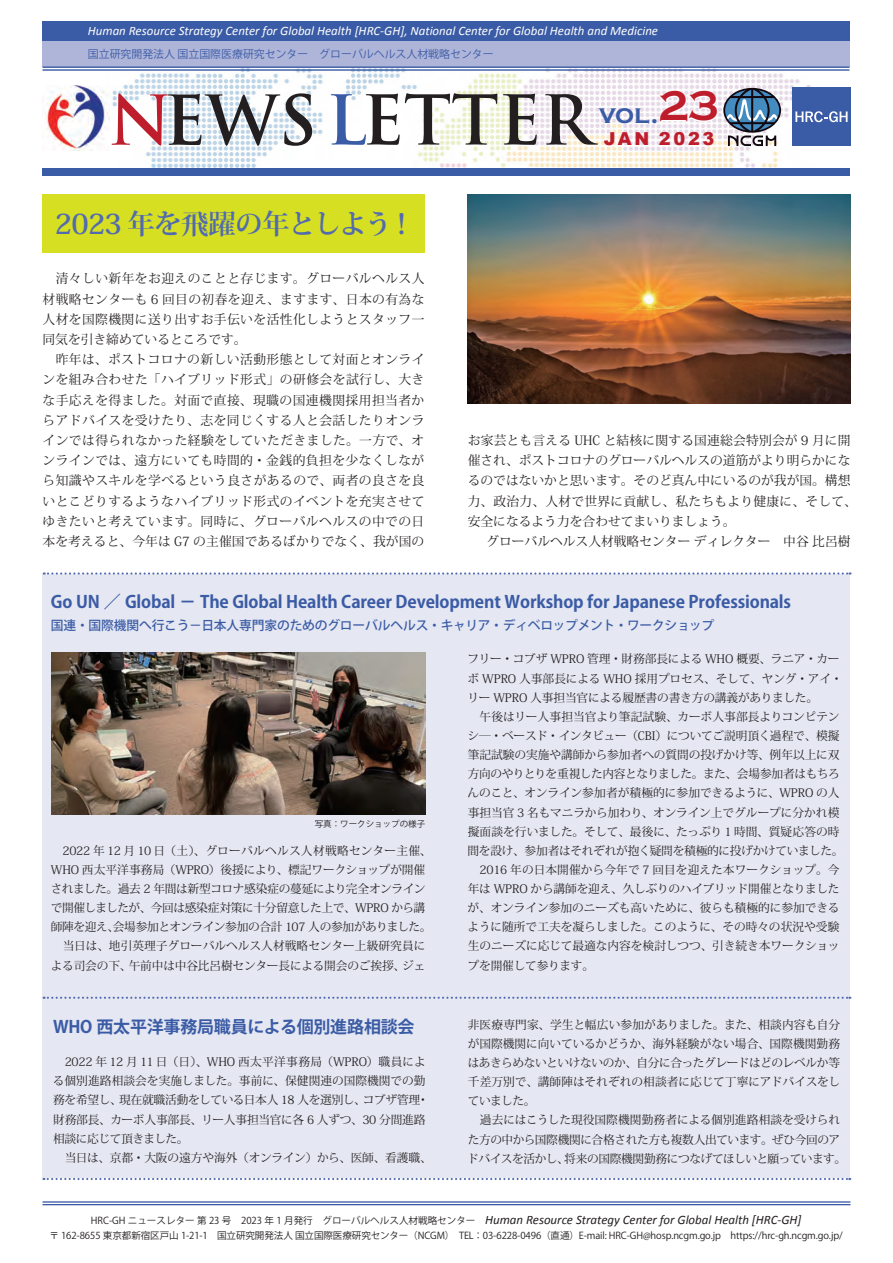
<style>
.page{position:relative;width:893px;height:1263px;background:#fff}
.page>*{position:absolute;margin:0;border:0;box-sizing:border-box;transform-origin:0 0}
.t1{font:700 27.6px "Koz Min Pro";letter-spacing:-.03em;color:#526baf}
.t2{font:700 26.7px "Copperplate";color:#3a5ba5}
.t3{font:900 17.85px "Arial";letter-spacing:.15em;color:#be1d2c}
.t4{font:700 16.95px "Koz Go Pr 6 N";letter-spacing:-.01em;color:#3a5ba5}
.t5{font:italic 12.9px "Calibri";color:#231f20}
.t6{font:italic 12.9px "Calibri";color:#fff}
.t7{font:12.75px/20.2px "Koz Min Pro";letter-spacing:.035em;color:#231f20}
.t8{font:12.75px/20.2px "Koz Min Pro";color:#231f20}
.t9{font:500 12.75px "Koz Go Pr 6 N";letter-spacing:-.015em;color:#3a5ba5}
.t10{font:11.7px/19.2px "Koz Min Pro";letter-spacing:-.01em;color:#231f20}
.t11{font:10.95px "Koz Go Pr 6 N";color:#3a5ba5}
.t12{font:9.6px "Koz Go Pr 6 N";letter-spacing:-.01em;color:#231f20}
.t13{font:8.55px "Koz Go Pr 6 N";color:#231f20}
.s1{font-size:43.05px;color:#fff}
.s2{font-family:"Koz Go Pr 6 N";font-style:normal;font-size:9.6px}
</style>
<div class="page">
<img style="left:111px;top:34px;width:740px;height:134px">
<div style="left:43px;top:168px;width:807px;height:8px;background:#3a5ba5"></div>
<hr style="left:43px;top:1201px;width:807px;height:2px;background:#3a5ba5">
<hr style="left:43px;top:1204px;width:807px;height:1px;background:#3a5ba5">
<div style="left:43px;top:41px;width:806px;height:25px;background:#afb5d9"></div>
<div style="left:43px;top:21px;width:806px;height:20px;background:#3a5ba5"></div>
<svg style="left:112px;top:93px;width:200px;height:53px"></svg>
<svg style="left:331px;top:93px;width:267px;height:52px"></svg>
<hr style="left:43px;top:66px;width:806px;height:2px;background:#3a5ba5">
<hr style="left:43px;top:69px;width:806px;height:2px;background:#3a5ba5">
<img style="left:42px;top:85px;width:68px;height:65px">
<svg style="left:723px;top:88px;width:58px;height:58px"></svg>
<div style="left:792px;top:88px;width:59px;height:58px;background:#3a5ba5"></div>
<svg style="left:795px;top:111px;width:53px;height:11px"></svg>
<div style="left:43px;top:575px;width:807px;height:603px;background:#e5e7f2"></div>
<div style="left:43px;top:194px;width:382px;height:58px;background:#d6df21"></div>
<img style="left:468px;top:194px;width:382px;height:210px">
<svg style="left:44px;top:572px;width:806px;height:3px"></svg>
<svg style="left:43px;top:1178px;width:807px;height:2px"></svg>
<img style="left:51px;top:652px;width:374px;height:162px">
<svg style="left:44px;top:997px;width:806px;height:2px"></svg>
<p class="t6" style="left:88px;top:22px;width:572px">Human Resource Strategy Center for Global Health [HRC-GH], National Center for Global Health and Medicine</p>
<p class="t11" style="left:88px;top:48px;width:407px">国立研究開発法人 国立国際医療研究センター　グローバルヘルス人材戦略センター</p>
<h2 class="t2" style="left:599px;top:99px;width:121px">vol.<span class="s1">23</span></h2>
<h3 class="t3" style="left:604px;top:125px;width:112px">JAN 2023</h3>
<h1 class="t1" style="left:55px;top:204px;width:362px">2023 年を飛躍の年としよう！</h1>
<p class="t7" style="left:43px;top:268px;width:383px">　清々しい新年をお迎えのことと存じます。グローバルヘルス人材戦略センターも 6 回目の初春を迎え、ますます、日本の有為な人材を国際機関に送り出すお手伝いを活性化しようとスタッフ一同気を引き締めているところです。<br>　昨年は、ポストコロナの新しい活動形態として対面とオンラインを組み合わせた「ハイブリッド形式」の研修会を試行し、大きな手応えを得ました。対面で直接、現職の国連機関採用担当者からアドバイスを受けたり、志を同じくする人と会話したりオンラインでは得られなかった経験をしていただきました。一方で、オンラインでは、遠方にいても時間的・金銭的負担を少なくしながら知識やスキルを学べるという良さがあるので、両者の良さを良いとこどりするようなハイブリッド形式のイベントを充実させてゆきたいと考えています。同時に、グローバルヘルスの中での日本を考えると、今年は G7 の主催国であるばかりでなく、我が国の</p>
<p class="t8" style="left:468px;top:430px;width:391px">お家芸とも言える UHC と結核に関する国連総会特別会が 9 月に開催され、ポストコロナのグローバルヘルスの道筋がより明らかになるのではないかと思います。そのど真ん中にいるのが我が国。構想力、政治力、人材で世界に貢献し、私たちもより健康に、そして、安全になるよう力を合わせてまいりましょう。</p>
<p class="t8" style="left:486px;top:531px;width:366px">グローバルヘルス人材戦略センター ディレクター　中谷 比呂樹</p>
<h3 class="t4" style="left:51px;top:592px;width:742px">Go UN ／ Global － The Global Health Career Development Workshop for Japanese Professionals</h3>
<p class="t9" style="left:51px;top:618px;width:665px">国連・国際機関へ行こう－日本人専門家のためのグローバルヘルス・キャリア・ディベロップメント・ワークショップ</p>
<p class="t13" style="left:315px;top:819px;width:112px">写真：ワークショップの様子</p>
<p class="t10" style="left:51px;top:840px;width:382px">　2022 年 12 月 10 日（土）、グローバルヘルス人材戦略センター主催、WHO 西太平洋事務局（WPRO）後援により、標記ワークショップが開催されました。過去 2 年間は新型コロナ感染症の蔓延により完全オンラインで開催しましたが、今回は感染症対策に十分留意した上で、WPRO から講師陣を迎え、会場参加とオンライン参加の合計 107 人の参加がありました。　当日は、地引英理子グローバルヘルス人材戦略センター上級研究員による司会の下、午前中は中谷比呂樹センター長による開会のご挨拶、ジェ</p>
<h3 class="t4" style="left:53px;top:1018px;width:363px">WHO 西太平洋事務局職員による個別進路相談会</h3>
<p class="t10" style="left:53px;top:1052px;width:380px">　2022 年 12 月 11 日（日）、WHO 西太平洋事務局（WPRO）職員による個別進路相談会を実施しました。事前に、保健関連の国際機関での勤務を希望し、現在就職活動をしている日本人 18 人を選別し、コブザ管理・財務部長、カーボ人事部長、リー人事担当官に各 6 人ずつ、30 分間進路相談に応じて頂きました。<br>　当日は、京都・大阪の遠方や海外（オンライン）から、医師、看護職、</p>
<p class="t10" style="left:467px;top:649px;width:378px">フリー・コブザ WPRO 管理・財務部長による WHO 概要、ラニア・カーボ WPRO 人事部長による WHO 採用プロセス、そして、ヤング・アイ・リー WPRO 人事担当官による履歴書の書き方の講義がありました。<br>　午後はリー人事担当官より筆記試験、カーボ人事部長よりコンピテンシ―・ベースド・インタビュー（CBI）についてご説明頂く過程で、模擬筆記試験の実施や講師から参加者への質問の投げかけ等、例年以上に双方向のやりとりを重視した内容となりました。また、会場参加者はもちろんのこと、オンライン参加者が積極的に参加できるように、WPRO の人事担当官 3 名もマニラから加わり、オンライン上でグループに分かれ模擬面談を行いました。そして、最後に、たっぷり 1 時間、質疑応答の時間を設け、参加者はそれぞれが抱く疑問を積極的に投げかけていました。　2016 年の日本開催から今年で 7 回目を迎えた本ワークショップ。今年は WPRO から講師を迎え、久しぶりのハイブリッド開催となりましたが、オンライン参加のニーズも高いために、彼らも積極的に参加できるように随所で工夫を凝らしました。このように、その時々の状況や受験生のニーズに応じて最適な内容を検討しつつ、引き続き本ワークショップを開催して参ります。</p>
<p class="t10" style="left:467px;top:1014px;width:381px">非医療専門家、学生と幅広い参加がありました。また、相談内容も自分が国際機関に向いているかどうか、海外経験がない場合、国際機関勤務はあきらめないといけないのか、自分に合ったグレードはどのレベルか等千差万別で、講師陣はそれぞれの相談者に応じて丁寧にアドバイスをしていました。<br>　過去にはこうした現役国際機関勤務者による個別進路相談を受けられた方の中から国際機関に合格された方も複数人出ています。ぜひ今回のアドバイスを活かし、将来の国際機関勤務につなげてほしいと願っています。</p>
<p class="t5" style="left:91px;top:1211px;width:712px"><span class="s2">HRC-GH ニュースレター 第 23 号　2023 年 1 月発行　グローバルヘルス人材戦略センター　</span>Human Resource Strategy Center for Global Health [HRC-GH]</p>
<p class="t12" style="left:50px;top:1230px;width:795px">〒 162-8655 東京都新宿区戸山 1-21-1　国立研究開発法人 国立国際医療研究センター（NCGM）　TEL：03-6228-0496（直通）E-mail: HRC-GH@hosp.ncgm.go.jp　https://hrc-gh.ncgm.go.jp/</p>
</div>
